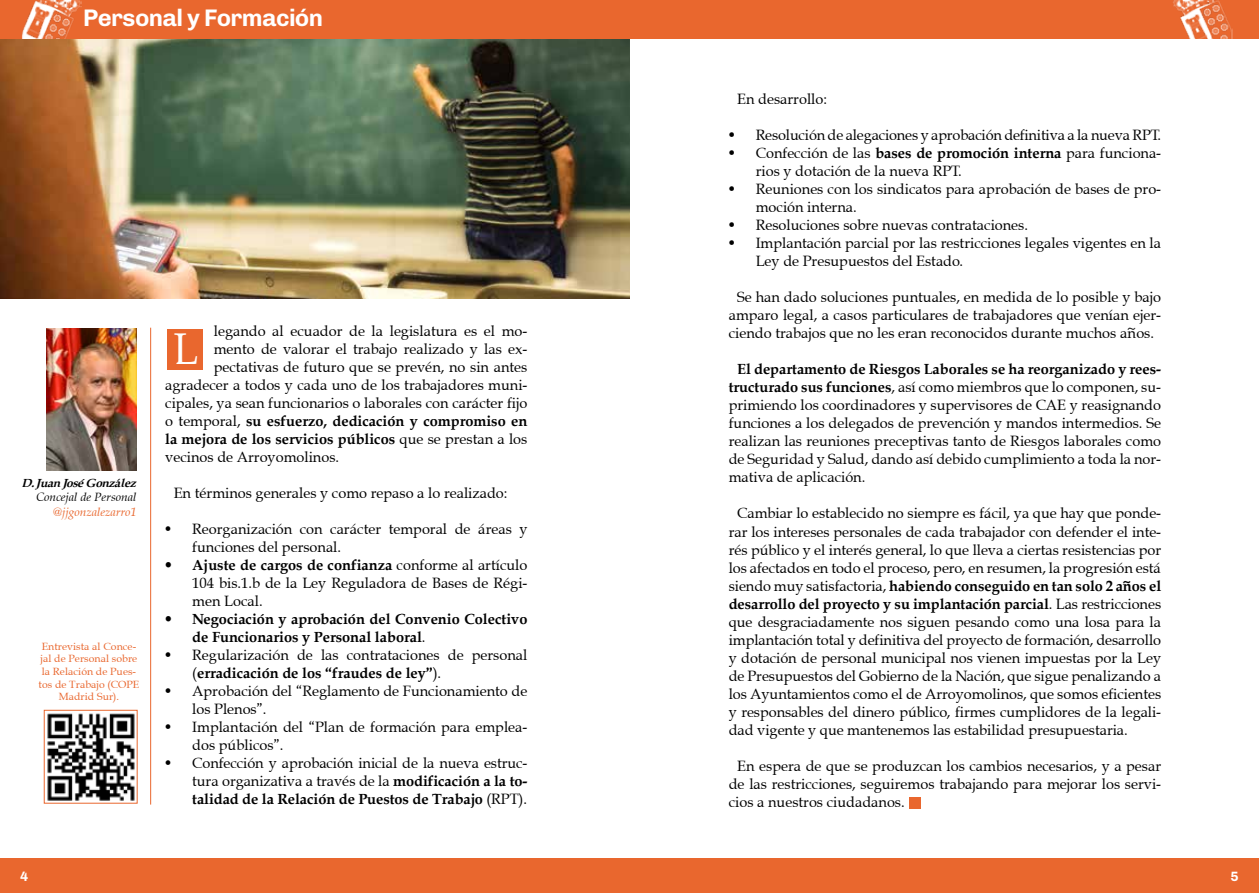
<style>
.page{position:relative;width:1259px;height:893px;background:#fff}
.page>*{position:absolute;margin:0;border:0;box-sizing:border-box;transform-origin:0 0}
.t1{font:44.7px "Queens Park";color:#fff;scale:.9 1}
.t2{font:700 24px "Chivo";letter-spacing:-.025em;color:#fff}
.t3{font:15px/18px "Queens Park";color:#000}
.t4{font:700 15px/18px "Queens Park";color:#000}
.t5{font:700 13.5px "Chivo";color:#fff}
.t6{font:italic 700 12px "Queens Park";letter-spacing:-.03em;color:#000}
.t7{font:italic 12px "Queens Park";color:#000}
.t8{font:italic 12px "Queens Park";color:#e9672e}
.t9{font:10.5px/12.6px "Queens Park";letter-spacing:.005em;color:#e9672e;text-align:center}
.s1{font-weight:400}
.s2{font-weight:700}
</style>
<div class="page">
<div style="left:0;top:858px;width:1259px;height:35px;background:#e9672e"></div>
<img style="left:0;top:39px;width:629px;height:260px">
<div style="left:0;top:0;width:1259px;height:39px;background:#e9672e"></div>
<img style="left:47px;top:713px;width:88px;height:88px">
<div style="left:44px;top:710px;width:94px;height:94px;border:1px solid #e9672e"></div>
<hr style="left:150px;top:328px;width:1px;height:477px;background:#e9672e">
<div style="left:168px;top:329px;width:35px;height:40px;background:#e9672e"></div>
<img style="left:46px;top:328px;width:91px;height:143px">
<img style="left:22px;top:0;width:59px;height:39px">
<img style="left:1173px;top:0;width:59px;height:39px">
<div style="left:909px;top:797px;width:12px;height:11px;background:#e9672e"></div>
<h2 class="t2" style="left:83px;top:3px;width:241px">Personal y Formación</h2>
<p class="t6" style="left:23px;top:476px;width:115px">D. Juan José González</p>
<p class="t7" style="left:36px;top:490px;width:102px">Concejal de Personal</p>
<p class="t8" style="left:53px;top:505px;width:85px">@jjgonzalezarro1</p>
<p class="t9" style="left:39px;top:640px;width:102px">Entrevista al Conce&shy;jal de Personal sobre la Relación de Pues&shy;tos de Trabajo (COPE<br>Madrid Sur).</p>
<p class="t3" style="left:214px;top:322px;width:315px">legando al ecuador de la legislatura es el mo-</p>
<p class="t3" style="left:214px;top:340px;width:315px">mento de valorar el trabajo realizado y las ex-</p>
<p class="t3" style="left:214px;top:358px;width:315px">pectativas de futuro que se prevén, no sin antes</p>
<p class="t3" style="left:165px;top:376px;width:364px">agradecer a todos y cada uno de los trabajadores muni-</p>
<p class="t3" style="left:165px;top:394px;width:364px">cipales, ya sean funcionarios o laborales con carácter fijo</p>
<p class="t4" style="left:165px;top:412px;width:364px"><span class="s1">o temporal,</span> su esfuerzo, dedicación y compromiso en</p>
<p class="t4" style="left:165px;top:430px;width:364px">la mejora de los servicios públicos <span class="s1">que se prestan a los</span></p>
<p class="t3" style="left:165px;top:448px;width:175px">vecinos de Arroyomolinos.</p>
<p class="t3" style="left:174px;top:484px;width:335px">En términos generales y como repaso a lo realizado:</p>
<p class="t3" style="left:192px;top:520px;width:337px;text-indent:-27px">• Reorganización con carácter temporal de áreas y funciones del personal.</p>
<p class="t3" style="left:192px;top:556px;width:337px;text-align:justify;text-indent:-27px"><span class="s2">• Ajuste de cargos de confianza</span> conforme al artículo 104 bis.1.b de la Ley Reguladora de Bases de Régi&shy;men Local.</p>
<p class="t4" style="left:192px;top:610px;width:337px;text-indent:-27px">• Negociación y aprobación del Convenio Colectivo de Funcionarios y Personal laboral<span class="s1">.</span></p>
<p class="t3" style="left:192px;top:646px;width:337px;text-indent:-27px">• Regularización de las contrataciones de personal (<span class="s2">erradicación de los “fraudes de ley”</span>).</p>
<p class="t3" style="left:192px;top:682px;width:337px;text-indent:-27px">• Aprobación del “Reglamento de Funcionamiento de los Plenos”.</p>
<p class="t3" style="left:192px;top:718px;width:337px;text-indent:-27px">• Implantación del “Plan de formación para emplea&shy;dos públicos”.</p>
<p class="t3" style="left:192px;top:754px;width:337px;text-align:justify;text-indent:-27px">• Confección y aprobación inicial de la nueva estruc&shy;tura organizativa a través de la <span class="s2">modificación a la to&shy;talidad de la Relación de Puestos de Trabajo</span> (RPT).</p>
<h1 class="t1" style="left:173px;top:324px;width:29px">L</h1>
<p class="t3" style="left:737px;top:91px;width:91px">En desarrollo:</p>
<p class="t3" style="left:729px;top:127px;width:434px">• Resolución de alegaciones y aprobación definitiva a la nueva RPT.</p>
<p class="t3" style="left:756px;top:145px;width:407px;text-indent:-27px">• Confección de las <span class="s2">bases de promoción interna</span> para funciona&shy;rios y dotación de la nueva RPT.</p>
<p class="t3" style="left:756px;top:181px;width:407px;text-indent:-27px">• Reuniones con los sindicatos para aprobación de bases de pro&shy;moción interna.</p>
<p class="t3" style="left:728px;top:217px;width:301px">• Resoluciones sobre nuevas contrataciones.</p>
<p class="t3" style="left:756px;top:235px;width:407px;text-indent:-27px">• Implantación parcial por las restricciones legales vigentes en la<br>Ley de Presupuestos del Estado.</p>
<p class="t3" style="left:729px;top:289px;width:434px;text-align:center">Se han dado soluciones puntuales, en medida de lo posible y bajo amparo legal, a casos particulares de trabajadores que venían ejer&shy;ciendo trabajos que no les eran reconocidos durante muchos años.</p>
<p class="t3" style="left:729px;top:361px;width:434px;text-align:justify;text-indent:8px"><span class="s2">El departamento de Riesgos Laborales se ha reorganizado y rees&shy;tructurado sus funciones</span>, así como miembros que lo componen, su&shy;primiendo los coordinadores y supervisores de CAE y reasignando funciones a los delegados de prevención y mandos intermedios. Se realizan las reuniones preceptivas tanto de Riesgos laborales como de Seguridad y Salud, dando así debido cumplimiento a toda la nor&shy;mativa de aplicación.</p>
<p class="t3" style="left:729px;top:505px;width:434px;text-align:justify;text-indent:8px">Cambiar lo establecido no siempre es fácil, ya que hay que ponde&shy;rar los intereses personales de cada trabajador con defender el inte&shy;rés público y el interés general, lo que lleva a ciertas resistencias por los afectados en todo el proceso, pero, en resumen, la progresión está siendo muy satisfactoria, <span class="s2">habiendo conseguido en tan solo 2 años el desarrollo del proyecto y su implantación parcial</span>. Las restricciones que desgraciadamente nos siguen pesando como una losa para la implantación total y definitiva del proyecto de formación, desarrollo y dotación de personal municipal nos vienen impuestas por la Ley de Presupuestos del Gobierno de la Nación, que sigue penalizando a los Ayuntamientos como el de Arroyomolinos, que somos eficientes y responsables del dinero público, firmes cumplidores de la legali&shy;dad vigente y que mantenemos las estabilidad presupuestaria.</p>
<p class="t3" style="left:729px;top:757px;width:434px;text-align:justify;text-indent:8px">En espera de que se produzcan los cambios necesarios, y a pesar de las restricciones, seguiremos trabajando para mejorar los servi&shy;cios a nuestros ciudadanos.</p>
<p class="t5" style="left:20px;top:868px;width:10px">4</p>
<p class="t5" style="left:1230px;top:868px;width:10px">5</p>
</div>
